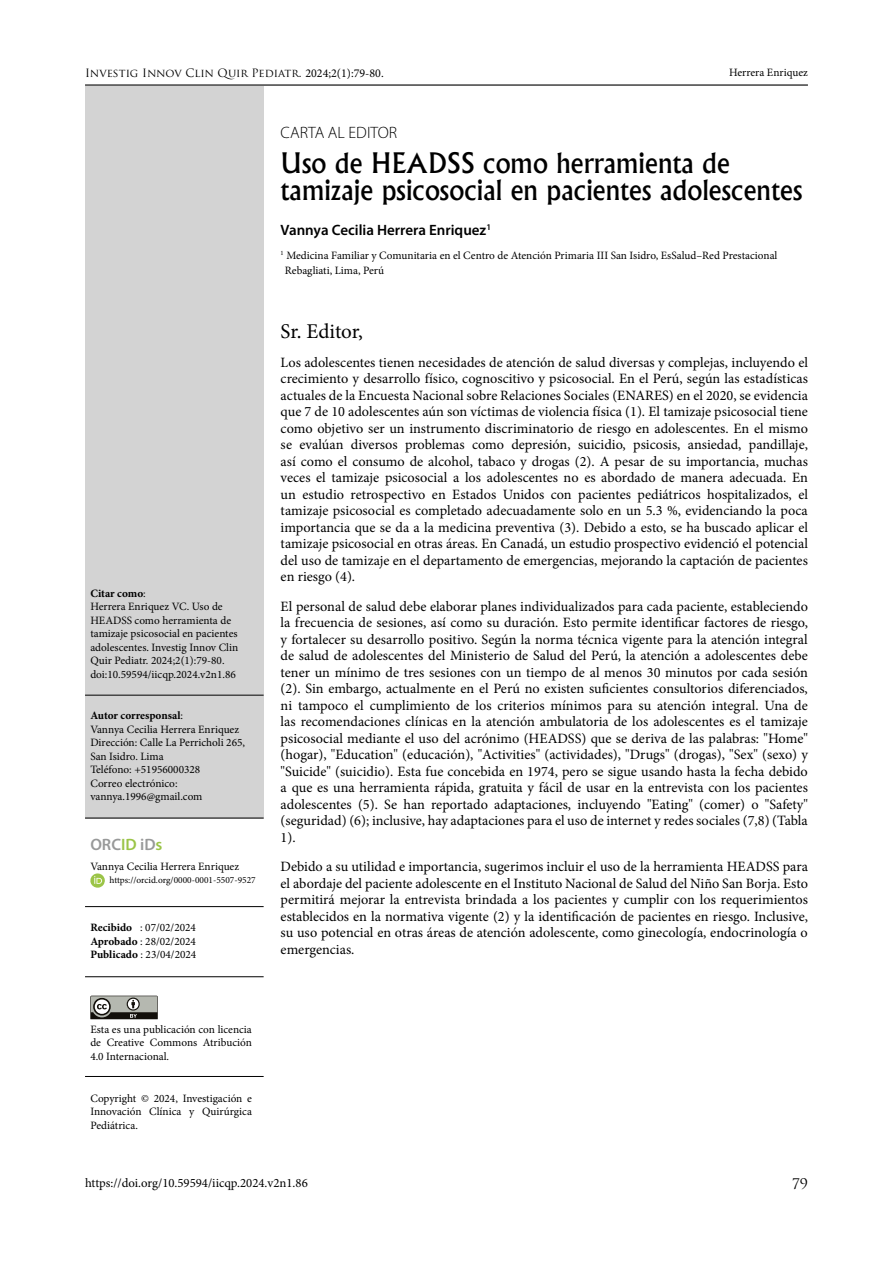
<style>
.page{position:relative;width:893px;height:1263px;background:#fff}
.page>*{position:absolute;margin:0;border:0;box-sizing:border-box;transform-origin:0 0}
.t1{font:500 27px/27px "Albertus";color:#000}
.t2{font:21px "Minion Pro";letter-spacing:-.005em;color:#000}
.t3{font:300 16.5px "Myriad Pro";color:#000}
.t4{font:600 16.5px "Myriad Pro";color:#989999}
.t5{font:600 15px "Myriad Pro";color:#000}
.t6{font:14.25px/16.5px "Minion Pro";color:#000;text-align:justify}
.t7{font:14.25px "Trajan Pro";color:#000}
.t8{font:12.75px "Minion Pro";color:#000}
.t9{font:11.25px/13.5px "Minion Pro";color:#000;text-align:justify}
.t10{font:11.25px "Trajan Pro";color:#000}
.t11{font:9.3px "Minion Pro";color:#000}
.s1{font-family:"Minion Pro";font-size:12px}
.s2{font-weight:700}
.s3{color:#9ac448}
.s4{color:#9bc447}
</style>
<div class="page">
<hr style="left:85px;top:84px;width:723px;height:2px;background:#000">
<svg style="left:90px;top:996px;width:68px;height:23px;background:#82827d"></svg>
<hr style="left:85px;top:976px;width:179px;height:1px;background:#000">
<hr style="left:85px;top:1076px;width:179px;height:1px;background:#000">
<div style="left:85px;top:86px;width:179px;height:732px;background:#d3d3d3"></div>
<hr style="left:85px;top:906px;width:179px;height:1px;background:#000">
<hr style="left:85px;top:818px;width:179px;height:1px;background:#000">
<hr style="left:85px;top:695px;width:179px;height:1px;background:#000">
<svg style="left:90px;top:873px;width:15px;height:15px"></svg>
<p class="t10" style="left:85px;top:66px;width:300px">Investig Innov Clin Quir Pediatr. <span class="s1">2024;2(1):79-80.</span></p>
<p class="t9" style="left:729px;top:66px;width:80px">Herrera Enriquez</p>
<p class="t9" style="left:90px;top:586px;width:149px;text-align:left"><span class="s2">Citar como</span>:<br>Herrera Enriquez VC. Uso de<br>HEADSS como herramienta de tamizaje psicosocial en pacientes adolescentes. Investig Innov Clin<br>Quir Pediatr. 2024;2(1):79-80. doi:10.59594/iicqp.2024.v2n1.86</p>
<p class="t9" style="left:90px;top:709px;width:156px;text-align:left"><span class="s2">Autor corresponsal</span>:<br>Vannya Cecilia Herrera Enriquez<br>Dirección: Calle La Perricholi 265,<br>San Isidro. Lima<br>Teléfono: +51956000328<br>Correo electrónico: vannya.1996@gmail.com</p>
<p class="t4" style="left:90px;top:834px;width:74px">ORC<span class="s3">I</span><span class="s4">D</span> iD<span class="s3">s</span></p>
<p class="t9" style="left:90px;top:859px;width:150px">Vannya Cecilia Herrera Enriquez</p>
<p class="t11" style="left:110px;top:874px;width:148px">https://orcid.org/0000-0001-5507-9527</p>
<p class="t9" style="left:90px;top:921px;width:107px"><span class="s2">Recibido</span> : 07/02/2024<br><span class="s2">Aprobado</span> : 28/02/2024<br><span class="s2">Publicado</span> : 23/04/2024</p>
<p class="t3" style="left:281px;top:123px;width:118px">CARTA AL EDITOR</p>
<h1 class="t1" style="left:281px;top:150px;width:523px">Uso de HEADSS como herramienta de tamizaje psicosocial en pacientes adolescentes</h1>
<p class="t5" style="left:281px;top:221px;width:212px">Vannya Cecilia Herrera Enriquez<sup>1</sup></p>
<p class="t9" style="left:285px;top:248px;width:494px;line-height:15px;text-indent:-4px"><sup>1</sup> Medicina Familiar y Comunitaria en el Centro de Atención Primaria III San Isidro, EsSalud–Red Prestacional<br>Rebagliati, Lima, Perú</p>
<h2 class="t2" style="left:281px;top:317px;width:84px">Sr. Editor,</h2>
<p class="t6" style="left:281px;top:354px;width:529px">Los adolescentes tienen necesidades de atención de salud diversas y complejas, incluyendo el crecimiento y desarrollo físico, cognoscitivo y psicosocial. En el Perú, según las estadísticas actuales de la Encuesta Nacional sobre Relaciones Sociales (ENARES) en el 2020, se evidencia que 7 de 10 adolescentes aún son víctimas de violencia física (1). El tamizaje psicosocial tiene como objetivo ser un instrumento discriminatorio de riesgo en adolescentes. En el mismo se evalúan diversos problemas como depresión, suicidio, psicosis, ansiedad, pandillaje, así como el consumo de alcohol, tabaco y drogas (2). A pesar de su importancia, muchas veces el tamizaje psicosocial a los adolescentes no es abordado de manera adecuada. En un estudio retrospectivo en Estados Unidos con pacientes pediátricos hospitalizados, el tamizaje psicosocial es completado adecuadamente solo en un 5.3 %, evidenciando la poca importancia que se da a la medicina preventiva (3). Debido a esto, se ha buscado aplicar el tamizaje psicosocial en otras áreas. En Canadá, un estudio prospectivo evidenció el potencial del uso de tamizaje en el departamento de emergencias, mejorando la captación de pacientes en riesgo (4).</p>
<p class="t6" style="left:281px;top:598px;width:529px">El personal de salud debe elaborar planes individualizados para cada paciente, estableciendo la frecuencia de sesiones, así como su duración. Esto permite identificar factores de riesgo, y fortalecer su desarrollo positivo. Según la norma técnica vigente para la atención integral de salud de adolescentes del Ministerio de Salud del Perú, la atención a adolescentes debe tener un mínimo de tres sesiones con un tiempo de al menos 30 minutos por cada sesión (2). Sin embargo, actualmente en el Perú no existen suficientes consultorios diferenciados, ni tampoco el cumplimiento de los criterios mínimos para su atención integral. Una de las recomendaciones clínicas en la atención ambulatoria de los adolescentes es el tamizaje psicosocial mediante el uso del acrónimo (HEADSS) que se deriva de las palabras: "Home" (hogar), "Education" (educación), "Activities" (actividades), "Drugs" (drogas), "Sex" (sexo) y "Suicide" (suicidio). Esta fue concebida en 1974, pero se sigue usando hasta la fecha debido a que es una herramienta rápida, gratuita y fácil de usar en la entrevista con los pacientes adolescentes (5). Se han reportado adaptaciones, incluyendo "Eating" (comer) o "Safety" (seguridad) (6); inclusive, hay adaptaciones para el uso de internet y redes sociales (7,8) (Tabla 1).</p>
<p class="t6" style="left:281px;top:858px;width:529px">Debido a su utilidad e importancia, sugerimos incluir el uso de la herramienta HEADSS para el abordaje del paciente adolescente en el Instituto Nacional de Salud del Niño San Borja. Esto permitirá mejorar la entrevista brindada a los pacientes y cumplir con los requerimientos establecidos en la normativa vigente (2) y la identificación de pacientes en riesgo. Inclusive, su uso potencial en otras áreas de atención adolescente, como ginecología, endocrinología o emergencias.</p>
<p class="t9" style="left:90px;top:1022px;width:163px">Esta es una publicación con licencia de Creative Commons Atribución 4.0 Internacional.</p>
<p class="t9" style="left:90px;top:1091px;width:163px">Copyright © 2024, Investigación e Innovación Clínica y Quirúrgica Pediátrica.</p>
<p class="t8" style="left:85px;top:1174px;width:224px">https://doi.org/10.59594/iicqp.2024.v2n1.86</p>
<p class="t7" style="left:792px;top:1174px;width:18px">79</p>
</div>
